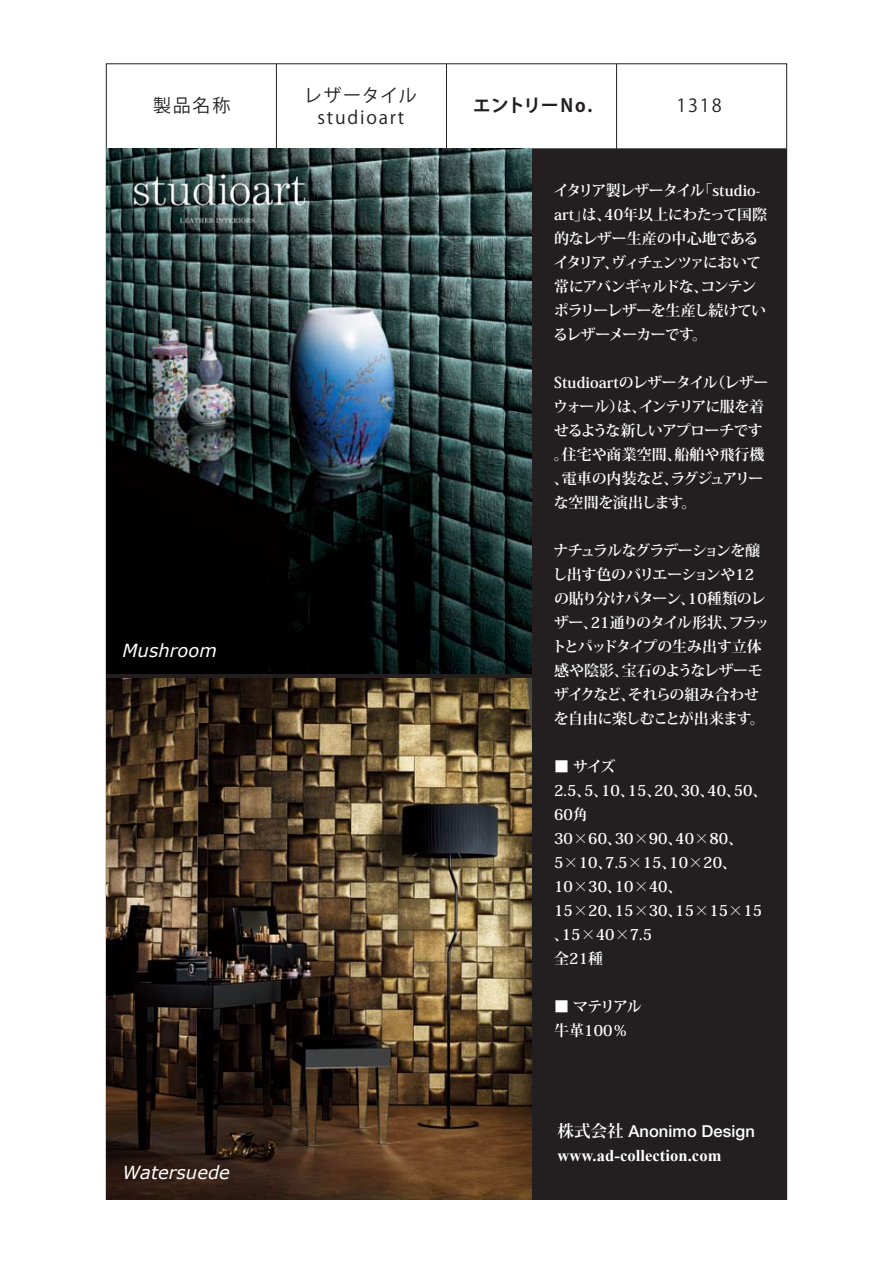
<style>
.page{position:relative;width:893px;height:1263px;background:#fff}
.page>*{position:absolute;margin:0;border:0;box-sizing:border-box;transform-origin:0 0}
.t1{font:18px/21.6px "Koz Go Pro";letter-spacing:.1em;color:#231f20;text-align:center}
.t2{font:italic 18px "Verdana";color:#fff}
.t3{font:700 18px "Koz Go Pro";letter-spacing:-.01em;color:#231f20}
.t4{font:700 16.5px "Times New Roman";letter-spacing:.005em;color:#fff}
.t5{font:500 16.5px "Helvetica Neue LT Std";letter-spacing:.005em;color:#fff}
.t6{font:700 15px/24px "Koz Min Pro";letter-spacing:-.035em;color:#fff}
.t7{font:700 15px/24px "Koz Min Pro";letter-spacing:.005em;color:#fff}
.t8{font:700 15px/24px "Koz Min Pro";letter-spacing:-.055em;color:#fff}
.s1{font-family:"Koz Min Pro";font-weight:700}
</style>
<div class="page">
<hr style="left:276px;top:64px;width:1px;height:85px;background:#231f20">
<hr style="left:446px;top:64px;width:1px;height:85px;background:#231f20">
<hr style="left:616px;top:64px;width:1px;height:85px;background:#231f20">
<div style="left:106px;top:149px;width:681px;height:1050px;background:#231f20"></div>
<img style="left:106px;top:679px;width:425px;height:520px">
<img style="left:106px;top:149px;width:425px;height:524px">
<img style="left:128px;top:167px;width:181px;height:61px">
<p class="t1" style="left:153px;top:95px;width:79px">製品名称</p>
<p class="t1" style="left:304px;top:85px;width:115px">レザータイルstudioart</p>
<p class="t3" style="left:473px;top:94px;width:121px">エントリーNo.</p>
<p class="t1" style="left:676px;top:95px;width:47px">1318</p>
<p class="t2" style="left:122px;top:638px;width:96px">Mushroom</p>
<p class="t2" style="left:122px;top:1161px;width:109px">Watersuede</p>
<p class="t8" style="left:553px;top:177px;width:216px">イタリア製レザータイル「studio&shy;art」は、40年以上にわたって国際的なレザー生産の中心地であるイタリア、ヴィチェンツァにおいて常にアバンギャルドな、コンテンポラリーレザーを生産し続けているレザーメーカーです。</p>
<p class="t6" style="left:553px;top:369px;width:217px">Studioartのレザータイル（レザーウォール）は、インテリアに服を着せるような新しいアプローチです。住宅や商業空間、船舶や飛行機、電車の内装など、ラグジュアリーな空間を演出します。</p>
<p class="t6" style="left:552px;top:537px;width:219px">ナチュラルなグラデーションを醸し出す色のバリエーションや12の貼り分けパターン、10種類のレザー、21通りのタイル形状、フラットとパッドタイプの生み出す立体感や陰影、宝石のようなレザーモザイクなど、それらの組み合わせを自由に楽しむことが出来ます。</p>
<p class="t7" style="left:554px;top:753px;width:215px">■ サイズ<br>2.5、5、10、15、20、30、40、50、<br>60角<br>30×60、30×90、40×80、<br>5×10、7.5×15、10×20、<br>10×30、10×40、<br>15×20、15×30、15×15×15、15×40×7.5<br>全21種</p>
<p class="t6" style="left:554px;top:993px;width:89px">■ マテリアル牛革100％</p>
<p class="t5" style="left:558px;top:1121px;width:199px"><span class="s1">株式会社</span> Anonimo Design</p>
<p class="t4" style="left:558px;top:1144px;width:165px">www.ad-collection.com</p>
</div>
